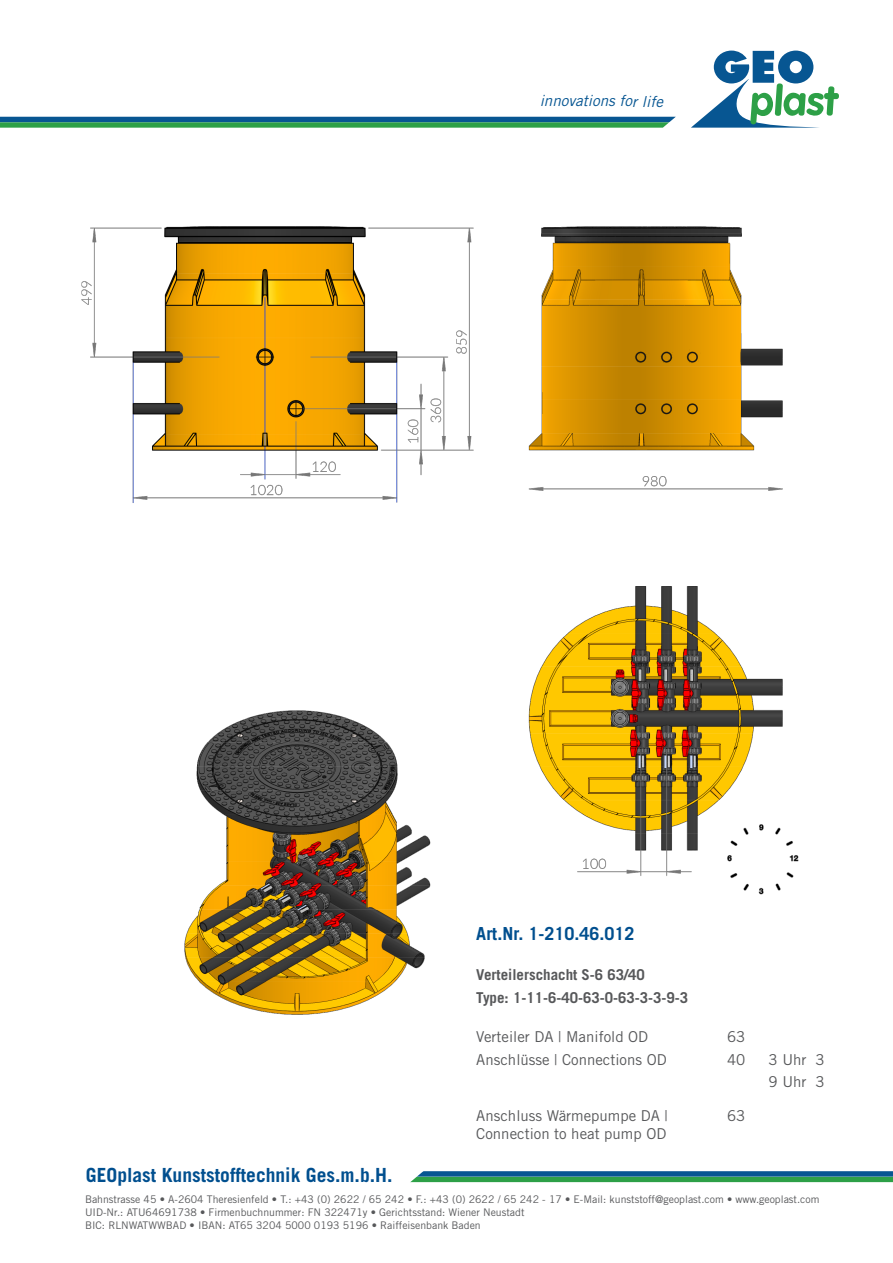
<style>
.page{position:relative;width:893px;height:1263px;background:#fff}
.page>*{position:absolute;margin:0;border:0;box-sizing:border-box;transform-origin:0 0}
.t1{font:700 19.5px "Trade Gothic LT Std";color:#004f8f}
.t2{font:700 18px "Trade Gothic LT Std";color:#004f8f}
.t3{font:italic 15.15px "Trade Gothic LT Std";color:#075692}
.t4{font:15px/22.8px "Trade Gothic LT Std";color:#57585a}
.t5{font:700 15px/22.8px "Trade Gothic LT Std";color:#57585a}
.t6{font:10.5px/12.6px "Trade Gothic LT Std";color:#57585a}
</style>
<div class="page">
<svg style="left:719px;top:51px;width:89px;height:4px"></svg>
<svg style="left:0;top:117px;width:46px;height:11px"></svg>
<svg style="left:410px;top:1171px;width:483px;height:12px;background:#368b7f"></svg>
<img style="left:46px;top:55px;width:793px;height:960px">
<div style="left:435px;top:921px;width:458px;height:240px;background:#fff"></div>
<h3 class="t3" style="left:540px;top:92px;width:125px">innovations for life</h3>
<h1 class="t1" style="left:86px;top:1163px;width:308px">GEOplast Kunststofftechnik Ges.m.b.H.</h1>
<h2 class="t2" style="left:476px;top:923px;width:160px">Art.Nr. 1-210.46.012</h2>
<h3 class="t5" style="left:476px;top:963px;width:213px">Verteilerschacht S-6 63/40<br>Type: 1-11-6-40-63-0-63-3-3-9-3</h3>
<h3 class="t4" style="left:476px;top:1025px;width:173px">Verteiler DA | Manifold OD</h3>
<h3 class="t4" style="left:727px;top:1025px;width:20px">63</h3>
<h3 class="t4" style="left:476px;top:1047px;width:192px">Anschlüsse | Connections OD</h3>
<h3 class="t4" style="left:727px;top:1047px;width:20px">40</h3>
<h3 class="t4" style="left:769px;top:1047px;width:58px">3 Uhr 3<br>9 Uhr 3</h3>
<h3 class="t4" style="left:476px;top:1107px;width:193px;line-height:18px">Anschluss Wärmepumpe DA |<br>Connection to heat pump OD</h3>
<h3 class="t4" style="left:727px;top:1104px;width:20px">63</h3>
<p class="t6" style="left:85px;top:1193px;width:736px">Bahnstrasse 45 • A-2604 Theresienfeld • T.: +43 (0) 2622 / 65 242 • F.: +43 (0) 2622 / 65 242 - 17 • E-Mail: kunststoff@geoplast.com • www.geoplast.com<br>UID-Nr.: ATU64691738 • Firmenbuchnummer: FN 322471y • Gerichtsstand: Wiener Neustadt<br>BIC: RLNWATWWBAD • IBAN: AT65 3204 5000 0193 5196 • Raiffeisenbank Baden</p>
</div>
